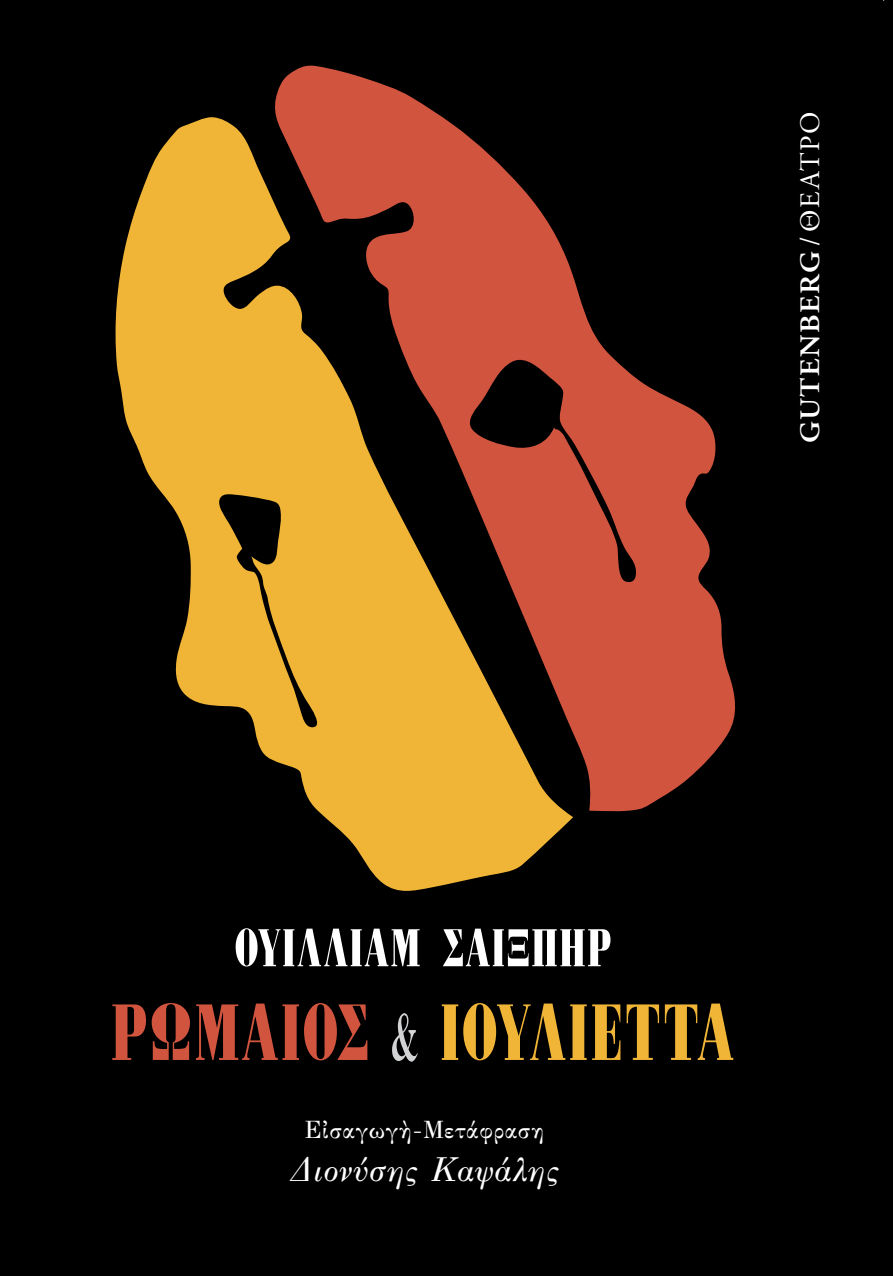
<style>
.page{position:relative;width:893px;height:1276px;background:#000}
.page>*{position:absolute;margin:0;border:0;box-sizing:border-box;transform-origin:0 0}
.t1{font:101.25px "Monotype Afeton Kefalea";letter-spacing:.015em;color:#f0b537;scale:.85 1}
.t2{font:67.5px "Monotype Afeton Kefalea";letter-spacing:.015em;color:#fff;scale:.85 1}
.t3{font:italic 37.12px "Apla";color:#fff}
.t4{font:500 28.12px "CF Garamond";color:#fff;scale:1.05 1}
.t5{font:27px "Apla";letter-spacing:.025em;color:#fff}
.s1{font-weight:400}
.s2{color:#d1543f}
.s3{font-size:108px;color:#d1d3d4}
</style>
<div class="page">
<svg style="left:275px;top:65px;width:461px;height:747px"></svg>
<svg style="left:116px;top:117px;width:457px;height:774px"></svg>
<p class="t4" style="left:795px;top:443px;width:317px;rotate:-90deg">GUTENBERG <span class="s1">/ΘΕΑΤΡΟ</span></p>
<h2 class="t2" style="left:235px;top:906px;width:446px">ΟΥΙΛΛΙΑΜ ΣΑΙΞΠΗΡ</h2>
<h1 class="t1" style="left:112px;top:970px;width:735px"><span class="s2">ΡΩΜΑΙΟΣ</span> <span class="s3">&amp;</span> ΙΟΥΛΙΕΤΤΑ</h1>
<p class="t5" style="left:305px;top:1118px;width:240px">Εἰσαγωγὴ-Μετάϕραση</p>
<h3 class="t3" style="left:289px;top:1153px;width:272px">Διονύσης Καψάλης</h3>
</div>
